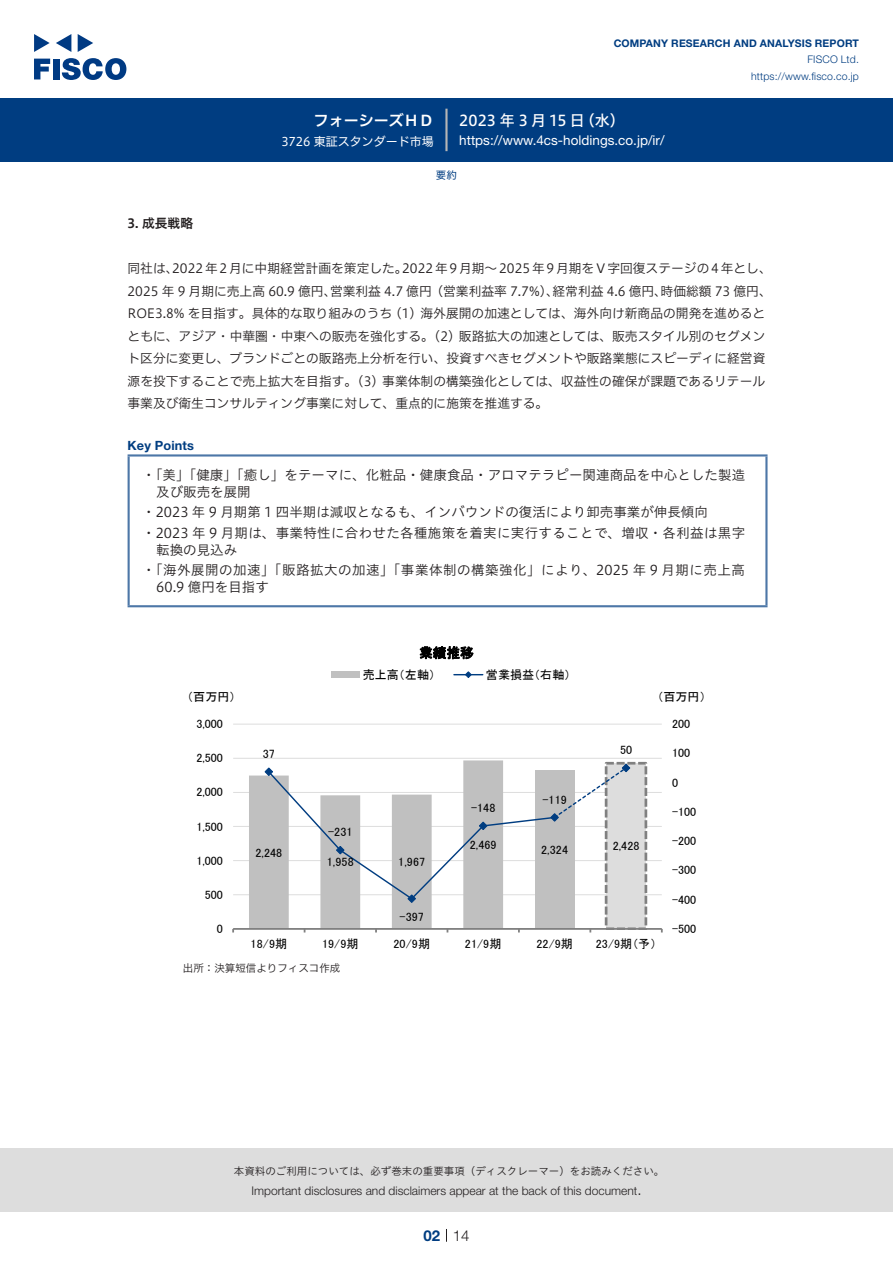
<style>
.page{position:relative;width:893px;height:1263px;background:#fff}
.page>*{position:absolute;margin:0;border:0;box-sizing:border-box;transform-origin:0 0}
.t1{font:15px "Hiragino UD Sans F Std N W5";letter-spacing:.005em;color:#fff}
.t2{font:15px "Hiragino UD Sans F Std N W6";color:#fff}
.t3{font:300 15px "Helvetica Neue LT Std";color:#231f20}
.t4{font:700 15px "Helvetica Neue LT Std";color:#003d81}
.t5{font:13.5px/16.5px "Hiragino UD Sans Std W3";letter-spacing:.005em;color:#231f20}
.t6{font:13.5px/20.7px "Hiragino UD Sans Std W3";letter-spacing:.04em;color:#231f20}
.t7{font:13.5px "Helvetica Neue LT Std";color:#fff}
.t8{font:13.5px "MS P Gothic";color:#000}
.t9{font:12.75px/22.5px "Hiragino UD Sans F Std N W3";color:#231f20}
.t10{font:700 12.75px "Helvetica Neue LT Std";letter-spacing:.015em;color:#003d81}
.t11{font:12.75px "Hiragino UD Sans F Std N W6";color:#231f20}
.t12{font:12.15px "MS P Gothic";color:#000}
.t13{font:12px "MS P Gothic";letter-spacing:.005em;color:#000}
.t14{font:300 12px "Helvetica Neue LT Std";color:#231f20}
.t15{font:12px "Hiragino UD Sans F Std N W4";color:#fff}
.t16{font:10.5px "Hiragino UD Sans Std W3";color:#231f20}
.t17{font:700 10.5px "Helvetica Neue LT Std";letter-spacing:.015em;color:#003d81}
.t18{font:300 10.5px/16.5px "Helvetica Neue LT Std";letter-spacing:.015em;color:#003d81;text-align:right}
.t19{font:10.5px "Hiragino UD Sans F Std N W3";color:#231f20}
.t20{font:10.5px "Hiragino UD Sans F Std N W4";color:#003d81}
</style>
<div class="page">
<div style="left:0;top:1148px;width:893px;height:64px;background:#ddd"></div>
<svg style="left:34px;top:59px;width:16px;height:20px"></svg>
<div style="left:53px;top:59px;width:6px;height:20px;background:#003a83"></div>
<svg style="left:62px;top:58px;width:64px;height:22px"></svg>
<svg style="left:34px;top:34px;width:16px;height:18px"></svg>
<svg style="left:78px;top:34px;width:15px;height:18px"></svg>
<svg style="left:56px;top:34px;width:15px;height:18px"></svg>
<div style="left:0;top:98px;width:893px;height:64px;background:#003d81"></div>
<hr style="left:445px;top:109px;width:3px;height:42px;background:#b5b5b6">
<svg style="left:446px;top:1229px;width:1px;height:13px"></svg>
<hr style="left:128px;top:456px;width:2px;height:149px;background:#4d77a7">
<hr style="left:128px;top:454px;width:639px;height:2px;background:#4d77a7">
<hr style="left:765px;top:456px;width:2px;height:149px;background:#4d77a7">
<hr style="left:128px;top:605px;width:639px;height:2px;background:#4d77a7">
<hr style="left:233px;top:894px;width:429px;height:1px;background:#ddd">
<hr style="left:233px;top:860px;width:429px;height:1px;background:#ddd">
<hr style="left:233px;top:826px;width:429px;height:1px;background:#ddd">
<hr style="left:233px;top:792px;width:429px;height:1px;background:#ddd">
<hr style="left:233px;top:758px;width:429px;height:1px;background:#ddd">
<hr style="left:233px;top:724px;width:429px;height:1px;background:#ddd">
<div style="left:606px;top:763px;width:40px;height:166px;background:#ddd"></div>
<div style="left:605px;top:762px;width:42px;height:168px;border:3px dashed #808080"></div>
<hr style="left:233px;top:928px;width:429px;height:2px;background:#808080">
<svg style="left:249px;top:760px;width:382px;height:172px"></svg>
<div style="left:331px;top:672px;width:29px;height:6px;background:#c0c0c0"></div>
<svg style="left:454px;top:671px;width:29px;height:7px"></svg>
<p class="t2" style="left:314px;top:109px;width:122px">フォーシーズＨＤ</p>
<p class="t15" style="left:281px;top:132px;width:154px">3726 東証スタンダード市場</p>
<p class="t17" style="left:614px;top:37px;width:247px">COMPANY RESEARCH AND ANALYSIS REPORT</p>
<p class="t18" style="left:751px;top:51px;width:109px">FISCO Ltd. https://www.fisco.co j p.</p>
<p class="t1" style="left:580px;top:109px;width:46px">（水(</p>
<p class="t1" style="left:459px;top:109px;width:127px">2023 年 3 月 15 日</p>
<p class="t7" style="left:459px;top:132px;width:207px">https://www.4cs-holdings. c o j p. /i r/</p>
<p class="t11" style="left:128px;top:214px;width:67px">3. 成長戦略</p>
<p class="t20" style="left:436px;top:167px;width:22px">要約</p>
<p class="t9" style="left:402px;top:256px;width:371px">2022年 9 月期～ 2025年 9 月期を V 字回復ステージの 4 年とし、</p>
<p class="t9" style="left:172px;top:256px;width:237px">2022年 2 月に中期経営計画を策定した。</p>
<p class="t9" style="left:128px;top:256px;width:52px">同社は、</p>
<p class="t9" style="left:128px;top:279px;width:639px">2025 年 9 月期に売上高 60.9 億円、<br>ROE3.8% を目指す。具体的な取り組みのうち 1( ) 海外展開の加速としては、海外向け新商品の開発を進めるとともに、アジア・中華圏・中東への販売を強化する。(2) 販路拡大の加速としては、販売スタイル別のセグメント区分に変更し、ブランドごとの販路売上分析を行い、投資すべきセグメントや販路業態にスピーディに経営資源を投下することで売上拡大を目指す。(3) 事業体制の構築強化としては、収益性の確保が課題であるリテール事業及び衛生コンサルティング事業に対して、重点的に施策を推進する。</p>
<p class="t10" style="left:128px;top:438px;width:68px">Key Points</p>
<p class="t5" style="left:156px;top:466px;width:590px;text-indent:-14px">・「美」「健康」「癒し」をテーマに、化粧品・健康食品・アロマテラピー関連商品を中心とした製造及び販売を展開</p>
<p class="t5" style="left:142px;top:501px;width:604px;line-height:20.7px">・2023 年 9 月期第 1 四半期は減収となるも、インバウンドの復活により卸売事業が伸長傾向・2023 年 9 月期は、事業特性に合わせた各種施策を着実に実行することで、増収・各利益は黒字</p>
<p class="t6" style="left:142px;top:538px;width:604px;text-indent:14px">転換の見込み<br>・「海外展開の加速」「販路拡大の加速」「事業体制の構築強化」により、2025 年 9 月期に売上高</p>
<p class="t5" style="left:156px;top:578px;width:114px">60.9 億円を目指す</p>
<p class="t9" style="left:330px;top:279px;width:230px">営業利益 4.7 億円（営業利益率 7.7%）、</p>
<p class="t9" style="left:552px;top:279px;width:116px">経常利益 4.6 億円、</p>
<p class="t9" style="left:661px;top:279px;width:113px">時価総額 73 億円、</p>
<p class="t13" style="left:187px;top:691px;width:50px">（百万円）</p>
<p class="t13" style="left:196px;top:718px;width:28px">3,000</p>
<p class="t13" style="left:196px;top:752px;width:28px">2,500</p>
<p class="t13" style="left:196px;top:786px;width:28px">2,000</p>
<p class="t13" style="left:196px;top:820px;width:28px">1,500</p>
<p class="t13" style="left:196px;top:854px;width:28px">1,000</p>
<p class="t13" style="left:205px;top:888px;width:20px">500</p>
<p class="t12" style="left:217px;top:922px;width:8px">0</p>
<p class="t12" style="left:263px;top:747px;width:14px">37</p>
<p class="t13" style="left:255px;top:846px;width:28px">2,248</p>
<p class="t13" style="left:251px;top:938px;width:38px">18/9期</p>
<p class="t8" style="left:419px;top:646px;width:56px">業績推移</p>
<p class="t12" style="left:363px;top:668px;width:74px">売上高（左軸）</p>
<p class="t12" style="left:486px;top:668px;width:86px">営業損益（右軸(</p>
<p class="t12" style="left:328px;top:826px;width:26px">-231</p>
<p class="t13" style="left:327px;top:856px;width:28px">1,958</p>
<p class="t13" style="left:322px;top:938px;width:38px">19/9期</p>
<p class="t13" style="left:398px;top:856px;width:28px">1,967</p>
<p class="t13" style="left:400px;top:911px;width:26px">-397</p>
<p class="t13" style="left:393px;top:938px;width:38px">20/9期</p>
<p class="t13" style="left:471px;top:802px;width:26px">-148</p>
<p class="t13" style="left:470px;top:839px;width:28px">2,469</p>
<p class="t13" style="left:465px;top:938px;width:38px">21/9期</p>
<p class="t13" style="left:542px;top:793px;width:26px">-119</p>
<p class="t13" style="left:541px;top:844px;width:28px">2,324</p>
<p class="t13" style="left:536px;top:938px;width:38px">22/9期</p>
<p class="t19" style="left:183px;top:960px;width:159px">出所：決算短信よりフィスコ作成</p>
<p class="t13" style="left:657px;top:691px;width:50px">（百万円(</p>
<p class="t13" style="left:620px;top:744px;width:14px">50</p>
<p class="t13" style="left:613px;top:840px;width:28px">2,428</p>
<p class="t13" style="left:596px;top:938px;width:62px">23/9期予（ (</p>
<p class="t13" style="left:672px;top:718px;width:20px">200</p>
<p class="t13" style="left:672px;top:747px;width:20px">100</p>
<p class="t12" style="left:672px;top:776px;width:8px">0</p>
<p class="t13" style="left:672px;top:805px;width:26px">-100</p>
<p class="t13" style="left:672px;top:835px;width:26px">-200</p>
<p class="t13" style="left:672px;top:864px;width:26px">-300</p>
<p class="t13" style="left:672px;top:893px;width:26px">-400</p>
<p class="t12" style="left:672px;top:922px;width:26px">-500</p>
<p class="t16" style="left:234px;top:1163px;width:432px">本資料のご利用については、必ず巻末の重要事項（ディスクレーマー）をお読みください。</p>
<p class="t3" style="left:637px;top:1180px;width:6px">.</p>
<p class="t14" style="left:251px;top:1183px;width:387px">Important disclosures and disclaimers appear at the back of this document</p>
<p class="t4" style="left:423px;top:1226px;width:18px">02</p>
<p class="t3" style="left:453px;top:1226px;width:18px">14</p>
</div>
